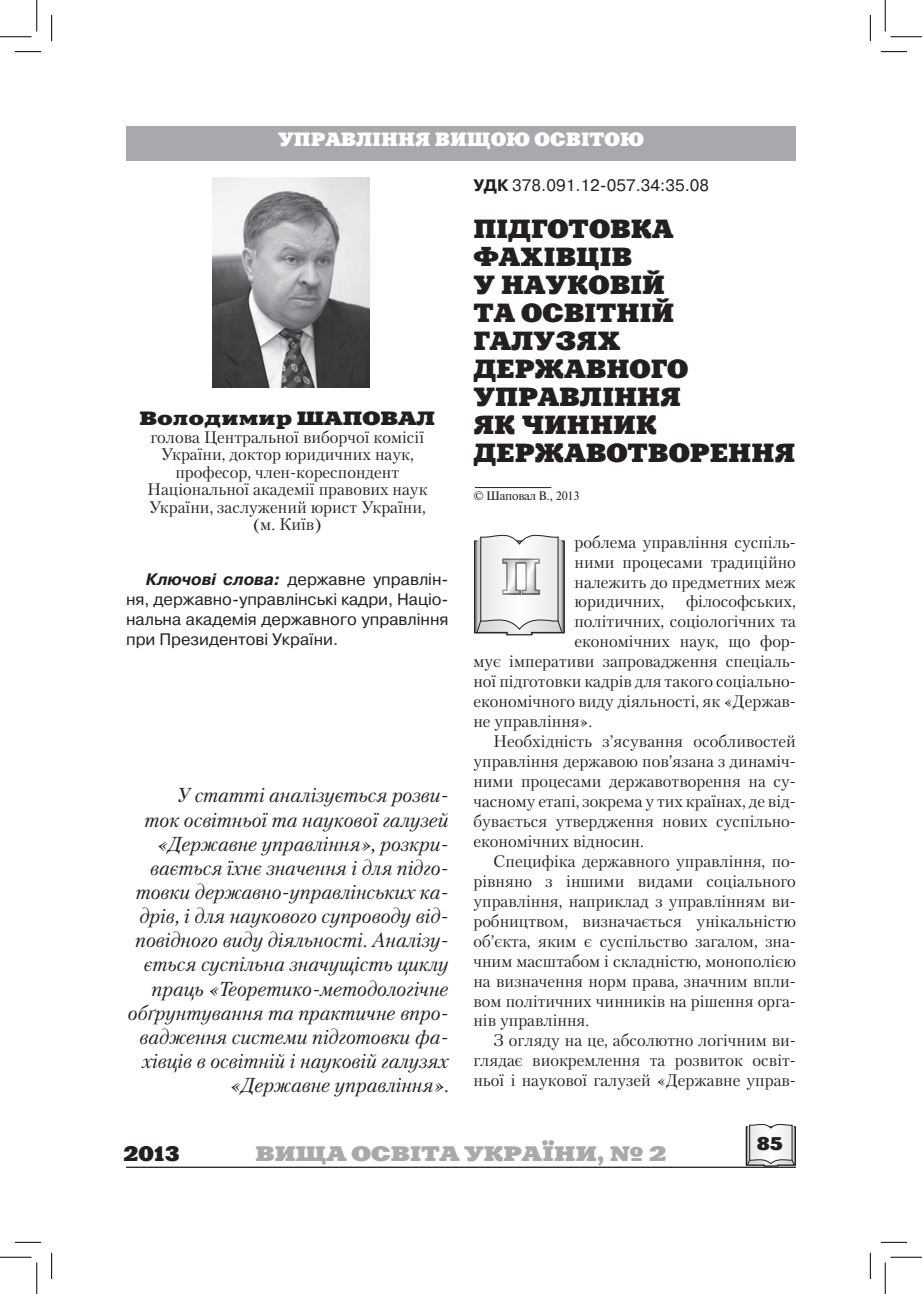
<style>
.page{position:relative;width:922px;height:1294px;background:#fff}
.page>*{position:absolute;margin:0;border:0;box-sizing:border-box;transform-origin:0 0}
.t1{font:700 47.25px "Petersburg C";color:#fff}
.Заголовок{font:26.25px/28px "Xenia Extended C";color:#231f20}
.t2{font:700 21px "Xenia Extended C";color:#a8a9ad}
.t3{font:21px "Xenia Extended C";color:#231f20}
.Врез{font:italic 20.12px/24.2px "Petersburg C";color:#231f20;text-align:right}
.t4{font:19.25px "Xenia Extended C";color:#fff}
.Література__Зміст_за{font:700 19.25px "Xenia Extended C";color:#231f20}
.t5{font:18.38px "Xenia Extended C";color:#231f20}
.Текст_базовый{font:16.62px/19.9px "Petersburg C";color:#231f20;text-align:justify}
.Ключевые_понятия{font:16.62px/19.9px "Pragmatica C";color:#231f20;text-align:justify}
.УДК{font:16.62px "Pragmatica C";color:#231f20}
.Копирайт{font:12.25px "Newton C";letter-spacing:-.02em;color:#231f20}
.s1{font-weight:700;font-style:italic}
.s2{font-weight:700}
</style>
<div class="page">
<hr style="left:126px;top:1166px;width:670px;height:2px;background:#231f20">
<svg style="left:746px;top:1124px;width:50px;height:42px"></svg>
<div style="left:126px;top:126px;width:670px;height:35px;background:#a8a9ad"></div>
<hr style="left:475px;top:487px;width:76px;height:1px;background:#231f20">
<svg style="left:474px;top:535px;width:90px;height:101px"></svg>
<div style="left:489px;top:540px;width:116px;height:73px;background:#231f20;opacity:.5"></div>
<img style="left:212px;top:178px;width:158px;height:210px">
<svg style="left:15px;top:51px;width:26px;height:1px"></svg>
<svg style="left:881px;top:51px;width:26px;height:1px"></svg>
<svg style="left:15px;top:1242px;width:26px;height:1px"></svg>
<svg style="left:881px;top:1242px;width:26px;height:1px"></svg>
<svg style="left:51px;top:15px;width:1px;height:26px"></svg>
<svg style="left:51px;top:1253px;width:1px;height:26px"></svg>
<svg style="left:870px;top:15px;width:1px;height:26px"></svg>
<svg style="left:870px;top:1253px;width:1px;height:26px"></svg>
<hr style="left:0;top:36px;width:32px;height:1px;background:#000">
<hr style="left:890px;top:36px;width:32px;height:1px;background:#000">
<hr style="left:0;top:1257px;width:32px;height:1px;background:#000">
<hr style="left:890px;top:1257px;width:32px;height:1px;background:#000">
<hr style="left:36px;top:0;width:1px;height:32px;background:#000">
<hr style="left:36px;top:1262px;width:1px;height:32px;background:#000">
<hr style="left:885px;top:0;width:1px;height:32px;background:#000">
<hr style="left:885px;top:1262px;width:1px;height:32px;background:#000">
<p class="t4" style="left:278px;top:127px;width:364px">управління вищою освітою</p>
<p class="Література__Зміст_за" style="left:139px;top:406px;width:297px">Володимир ШАПОВАЛ</p>
<p class="Текст_базовый" style="left:150px;top:427px;width:275px">голова Центральної виборчої комісії</p>
<p class="Текст_базовый" style="left:161px;top:444px;width:254px">України, доктор юридичних наук,</p>
<p class="Текст_базовый" style="left:175px;top:462px;width:225px">професор, член-кореспондент</p>
<p class="Текст_базовый" style="left:147px;top:480px;width:282px;line-height:17.5px">Національної академії правових наук<br>України, заслужений юрист України,</p>
<p class="Текст_базовый" style="left:253px;top:514px;width:70px">(м. Київ)</p>
<p class="Ключевые_понятия" style="left:126px;top:569px;width:324px;text-indent:20px"><span class="s1">Ключові слова:</span> державне управлін&shy;ня, державно-управлінські кадри, Націо&shy;нальна академія державного управління при Президентові України.</p>
<p class="Врез" style="left:128px;top:783px;width:322px">У статті аналізується розви-<br>ток освітньої та наукової галузей «Державне управління», розкри&shy;вається їхнє значення і для підго&shy;товки державно-управлінських ка&shy;дрів, і для наукового супроводу від&shy;повідного виду діяльності. Аналізу&shy;ється суспільна значущість циклу праць «Теоретико-методологічне обґрунтування та практичне впро&shy;вадження системи підготовки фа&shy;хівців в освітній і науковій галузях «Державне управління».</p>
<p class="УДК" style="left:473px;top:176px;width:237px"><span class="s2">УДК</span> 378.091.12-057.34:35.08</p>
<p class="Заголовок" style="left:473px;top:215px;width:96px">ПІДГОТОВК</p>
<p class="Заголовок" style="left:652px;top:215px;width:23px">А</p>
<p class="Заголовок" style="left:473px;top:243px;width:159px">ФАХІВЦІВ</p>
<p class="Заголовок" style="left:473px;top:271px;width:95px">У НАУКОВ</p>
<p class="Заголовок" style="left:630px;top:271px;width:34px">ІЙ</p>
<p class="Заголовок" style="left:473px;top:299px;width:70px">ТА ОСВ</p>
<p class="Заголовок" style="left:473px;top:299px;width:200px;text-indent:111px">ІТНІЙ<br>ГАЛУЗЯХ<br>ДЕР</p>
<p class="Заголовок" style="left:473px;top:355px;width:215px;text-indent:177px">ГО<br>УПРАВЛІННЯ<br>ЯК ЧИННИК<br>ДЕР</p>
<p class="Заголовок" style="left:534px;top:355px;width:74px">ЖАВНО</p>
<p class="Заголовок" style="left:534px;top:439px;width:73px">ЖАВОТВОРЕНН</p>
<p class="Заголовок" style="left:774px;top:439px;width:22px">Я</p>
<p class="Копирайт" style="left:473px;top:490px;width:108px">© Шаповал В., 2013</p>
<p class="Текст_базовый" style="left:574px;top:532px;width:223px">роблема управління суспіль&shy;ними процесами традиційно належить до предметних меж юридичних,</p>
<h1 class="t1" style="left:502px;top:547px;width:39px">п</h1>
<p class="Текст_базовый" style="left:686px;top:591px;width:111px">філософських,</p>
<p class="Текст_базовый" style="left:574px;top:611px;width:223px">політичних, соціологічних та</p>
<p class="Текст_базовый" style="left:574px;top:631px;width:223px">економічних наук, що фор-</p>
<p class="Текст_базовый" style="left:473px;top:651px;width:324px">мує імперативи запровадження спеціаль-</p>
<p class="Текст_базовый" style="left:473px;top:671px;width:324px">ної підготовки кадрів для такого соціально-</p>
<p class="Текст_базовый" style="left:473px;top:691px;width:324px">економічного виду діяльності, як «Держав-</p>
<p class="Текст_базовый" style="left:473px;top:711px;width:120px">не управління».</p>
<p class="Текст_базовый" style="left:473px;top:731px;width:324px;text-indent:20px">Необхідність з’ясування особливостей управління державою пов’язана з динаміч&shy;ними процесами державотворення на су&shy;часному етапі, зокрема у тих країнах, де від&shy;бувається утвердження нових суспільно&shy;економічних відносин.</p>
<p class="Текст_базовый" style="left:473px;top:851px;width:324px;text-indent:20px">Специфіка державного управління, по&shy;рівняно з іншими видами соціального управління, наприклад з управлінням ви&shy;робництвом, визначається унікальністю об’єкта, яким є суспільство загалом, зна&shy;чним масштабом і складністю, монополією на визначення норм права, значним впли&shy;вом політичних чинників на рішення орга&shy;нів управління.</p>
<p class="Текст_базовый" style="left:473px;top:1030px;width:324px;text-indent:20px">З огляду на це, абсолютно логічним ви&shy;глядає виокремлення та розвиток освіт&shy;ньої і наукової галузей «Державне управ-</p>
<p class="t3" style="left:124px;top:1140px;width:58px">2013</p>
<p class="t2" style="left:255px;top:1140px;width:412px">ВИЩА ОСВІТА УКРАЇНИ, № 2</p>
<p class="t5" style="left:756px;top:1132px;width:28px">85</p>
</div>
